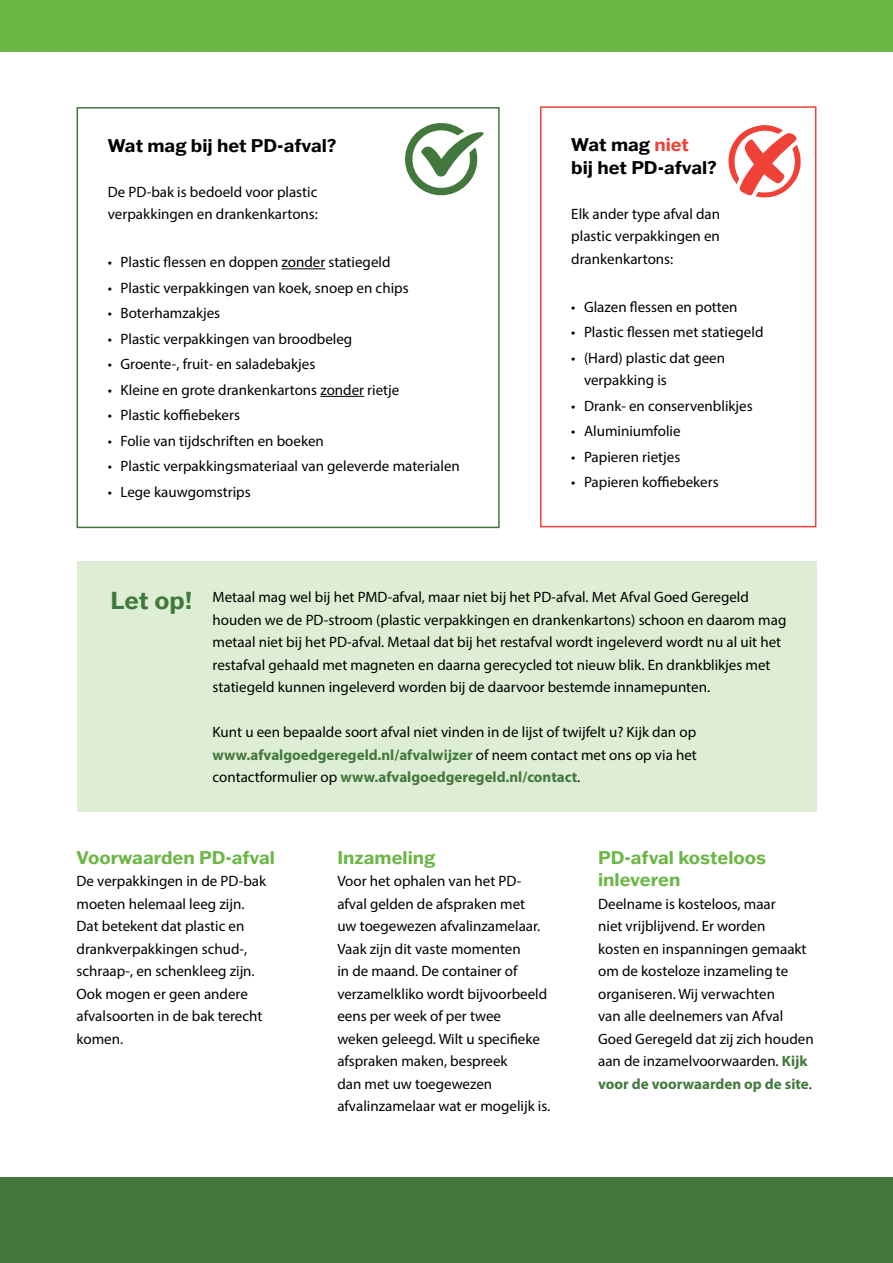
<style>
.page{position:relative;width:893px;height:1263px;background:#fff}
.page>*{position:absolute;margin:0;border:0;box-sizing:border-box;transform-origin:0 0}
.t1{font:700 24px "Franklin Gothic ATF";color:#42783d}
.t2{font:700 18px/22.5px "Franklin Gothic ATF";color:#6bb645}
.t3{font:700 18px/22.5px "Franklin Gothic ATF";color:#000}
.t4{font:15px/22.5px "Myriad Pro";color:#000}
.s1{color:#ef4136}
.s2{font-weight:700;color:#42783d}
</style>
<div class="page">
<div style="left:540px;top:106px;width:276px;height:421px;border:2px solid #ef4136"></div>
<hr style="left:282px;top:268px;width:43px;height:1px;background:#000">
<hr style="left:320px;top:396px;width:44px;height:1px;background:#000">
<div style="left:77px;top:107px;width:423px;height:421px;border:2px solid #42783d"></div>
<div style="left:0;top:1178px;width:893px;height:85px;background:#42783d"></div>
<div style="left:0;top:0;width:893px;height:51px;background:#6bb645"></div>
<div style="left:77px;top:561px;width:739px;height:251px;background:#deeed4"></div>
<svg style="left:405px;top:123px;width:79px;height:73px"></svg>
<svg style="left:728px;top:125px;width:73px;height:72px"></svg>
<p class="t3" style="left:108px;top:134px;width:230px">Wat mag bij het PD-afval?</p>
<p class="t4" style="left:108px;top:180px;width:212px">De PD-bak is bedoeld voor plastic verpakkingen en drankenkartons:</p>
<p class="t4" style="left:108px;top:251px;width:284px">• Plastic flessen en doppen zonder statiegeld</p>
<p class="t4" style="left:108px;top:276px;width:302px">• Plastic verpakkingen van koek, snoep en chips</p>
<p class="t4" style="left:108px;top:302px;width:114px">• Boterhamzakjes</p>
<p class="t4" style="left:108px;top:327px;width:246px">• Plastic verpakkingen van broodbeleg</p>
<p class="t4" style="left:108px;top:353px;width:209px">• Groente-, fruit- en saladebakjes</p>
<p class="t4" style="left:108px;top:378px;width:293px">• Kleine en grote drankenkartons zonder rietje</p>
<p class="t4" style="left:108px;top:404px;width:134px">• Plastic koffiebekers</p>
<p class="t4" style="left:108px;top:429px;width:218px">• Folie van tijdschriften en boeken</p>
<p class="t4" style="left:108px;top:455px;width:354px">• Plastic verpakkingsmateriaal van geleverde materialen</p>
<p class="t4" style="left:108px;top:480px;width:144px">• Lege kauwgomstrips</p>
<p class="t3" style="left:571px;top:133px;width:147px">Wat mag <span class="s1">niet<br></span>bij het PD-afval?</p>
<p class="t4" style="left:571px;top:202px;width:150px;text-align:justify">Elk ander type afval dan plastic verpakkingen en drankenkartons:</p>
<p class="t4" style="left:571px;top:295px;width:168px">• Glazen flessen en potten</p>
<p class="t4" style="left:571px;top:321px;width:194px">• Plastic flessen met statiegeld</p>
<p class="t4" style="left:584px;top:346px;width:143px;text-indent:-13px">• (Hard) plastic dat geen verpakking is</p>
<p class="t4" style="left:571px;top:394px;width:183px">• Drank- en conservenblikjes</p>
<p class="t4" style="left:571px;top:420px;width:111px">• Aluminiumfolie</p>
<p class="t4" style="left:571px;top:445px;width:110px">• Papieren rietjes</p>
<p class="t4" style="left:571px;top:471px;width:149px">• Papieren koffiebekers</p>
<h1 class="t1" style="left:111px;top:584px;width:84px">Let op!</h1>
<p class="t4" style="left:213px;top:586px;width:575px">Metaal mag wel bij het PMD-afval, maar niet bij het PD-afval. Met Afval Goed Geregeld houden we de PD-stroom (plastic verpakkingen en drankenkartons) schoon en daarom mag metaal niet bij het PD-afval. Metaal dat bij het restafval wordt ingeleverd wordt nu al uit het restafval gehaald met magneten en daarna gerecycled tot nieuw blik. En drankblikjes met statiegeld kunnen ingeleverd worden bij de daarvoor bestemde innamepunten.</p>
<p class="t4" style="left:213px;top:721px;width:486px;text-align:justify">Kunt u een bepaalde soort afval niet vinden in de lijst of twijfelt u? Kijk dan op <span class="s2">www.afvalgoedgeregeld.nl/afvalwijzer</span> of neem contact met ons op via het contactformulier op <span class="s2">www.afvalgoedgeregeld.nl/contact</span>.</p>
<p class="t2" style="left:77px;top:846px;width:200px">Voorwaarden PD-afval</p>
<p class="t4" style="left:77px;top:870px;width:191px">De verpakkingen in de PD-bak moeten helemaal leeg zijn.<br>Dat betekent dat plastic en drankverpakkingen schud-, schraap-, en schenkleeg zijn.<br>Ook mogen er geen andere afvalsoorten in de bak terecht komen.</p>
<p class="t2" style="left:337px;top:846px;width:100px">Inzameling</p>
<p class="t4" style="left:337px;top:870px;width:214px">Voor het ophalen van het PD&shy;afval gelden de afspraken met<br>uw toegewezen afvalinzamelaar.<br>Vaak zijn dit vaste momenten<br>in de maand. De container of verzamelkliko wordt bijvoorbeeld eens per week of per twee<br>weken geleegd. Wilt u specifieke afspraken maken, bespreek<br>dan met uw toegewezen afvalinzamelaar wat er mogelijk is.</p>
<p class="t2" style="left:598px;top:846px;width:170px">PD-afval kosteloos inleveren</p>
<p class="t4" style="left:598px;top:892px;width:217px">Deelname is kosteloos, maar<br>niet vrijblijvend. Er worden<br>kosten en inspanningen gemaakt om de kosteloze inzameling te organiseren. Wij verwachten<br>van alle deelnemers van Afval<br>Goed Geregeld dat zij zich houden aan de inzamelvoorwaarden. <span class="s2">Kijk voor de voorwaarden op de site</span>.</p>
</div>
